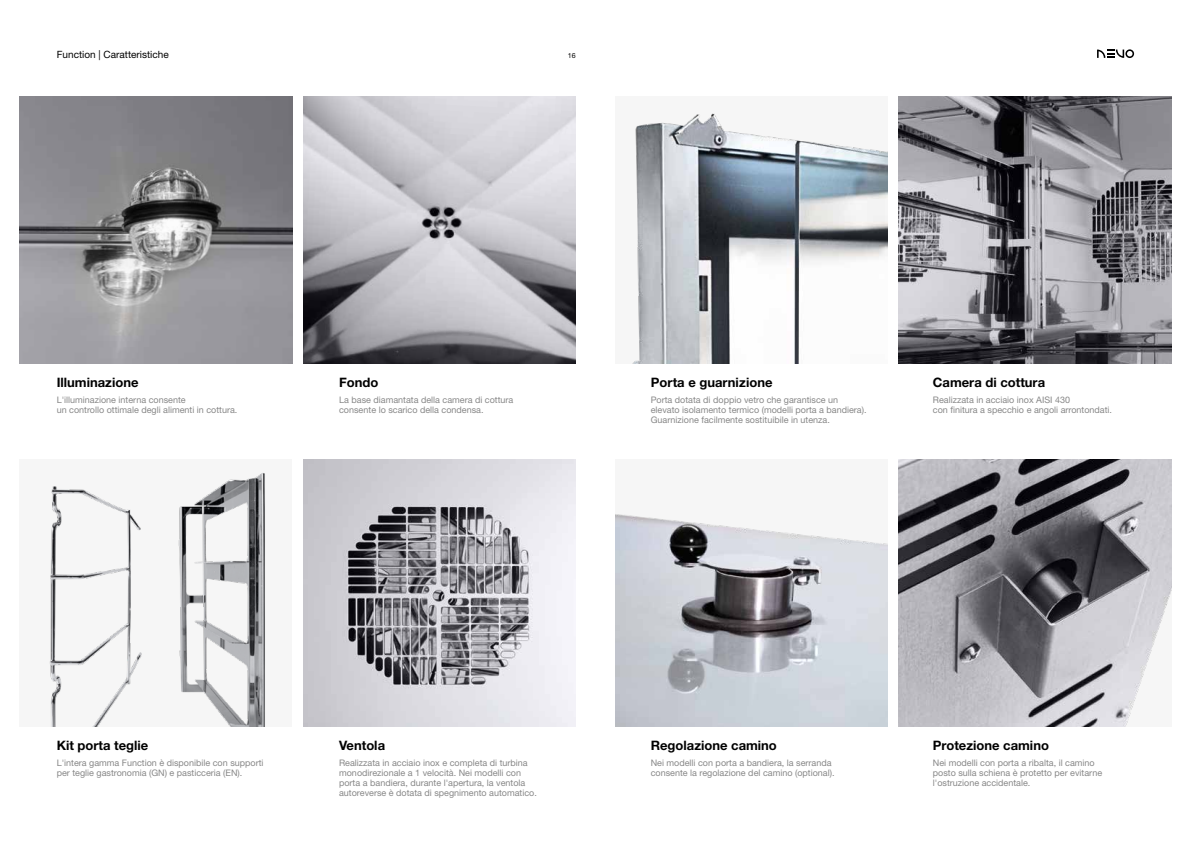
<style>
.page{position:relative;width:1191px;height:842px;background:#fff}
.page>*{position:absolute;margin:0;border:0;box-sizing:border-box;transform-origin:0 0}
.t1{font:700 13px "Helvetica Neue LT Std";color:#000}
.t2{font:10px "Helvetica Neue LT Std";color:#000}
.t3{font:9px/10px "Helvetica Neue LT Std";color:#878787}
.t4{font:7px "Helvetica Neue LT Std";color:#000}
</style>
<div class="page">
<img style="left:20px;top:96px;width:272px;height:268px">
<img style="left:303px;top:96px;width:272px;height:268px">
<img style="left:899px;top:96px;width:272px;height:268px">
<img style="left:632px;top:113px;width:255px;height:251px">
<img style="left:303px;top:459px;width:272px;height:268px">
<img style="left:615px;top:513px;width:272px;height:214px">
<img style="left:899px;top:459px;width:272px;height:268px">
<img style="left:49px;top:472px;width:217px;height:255px">
<svg style="left:1097px;top:49px;width:37px;height:9px"></svg>
<p class="t2" style="left:57px;top:49px;width:113px">Function | Caratteristiche</p>
<p class="t4" style="left:568px;top:51px;width:9px">16</p>
<h1 class="t1" style="left:57px;top:374px;width:83px">Illuminazione</h1>
<p class="t3" style="left:57px;top:395px;width:182px">L'illuminazione interna consente<br>un controllo ottimale degli alimenti in cottura.</p>
<h1 class="t1" style="left:339px;top:374px;width:41px">Fondo</h1>
<p class="t3" style="left:339px;top:395px;width:176px">La base diamantata della camera di cottura consente lo scarico della condensa.</p>
<h1 class="t1" style="left:651px;top:374px;width:123px">Porta e guarnizione</h1>
<p class="t3" style="left:651px;top:395px;width:217px">Porta dotata di doppio vetro che garantisce un elevato isolamento termico (modelli porta a bandiera).<br>Guarnizione facilmente sostituibile in utenza.</p>
<h1 class="t1" style="left:933px;top:374px;width:114px">Camera di cottura</h1>
<p class="t3" style="left:933px;top:395px;width:181px">Realizzata in acciaio inox AISI 430<br>con finitura a specchio e angoli arrontondati.</p>
<h1 class="t1" style="left:57px;top:737px;width:93px">Kit porta teglie</h1>
<p class="t3" style="left:57px;top:758px;width:208px">L'intera gamma Function è disponibile con supporti per teglie gastronomia (GN) e pasticceria (EN).</p>
<h1 class="t1" style="left:339px;top:737px;width:47px">Ventola</h1>
<p class="t3" style="left:339px;top:758px;width:199px">Realizzata in acciaio inox e completa di turbina monodirezionale a 1 velocità. Nei modelli con porta a bandiera, durante l'apertura, la ventola autoreverse è dotata di spegnimento automatico.</p>
<h1 class="t1" style="left:651px;top:737px;width:128px">Regolazione camino</h1>
<p class="t3" style="left:651px;top:758px;width:185px">Nei modelli con porta a bandiera, la serranda consente la regolazione del camino (optional).</p>
<h1 class="t1" style="left:933px;top:737px;width:118px">Protezione camino</h1>
<p class="t3" style="left:933px;top:758px;width:171px">Nei modelli con porta a ribalta, il camino posto sulla schiena è protetto per evitarne l'ostruzione accidentale.</p>
</div>
